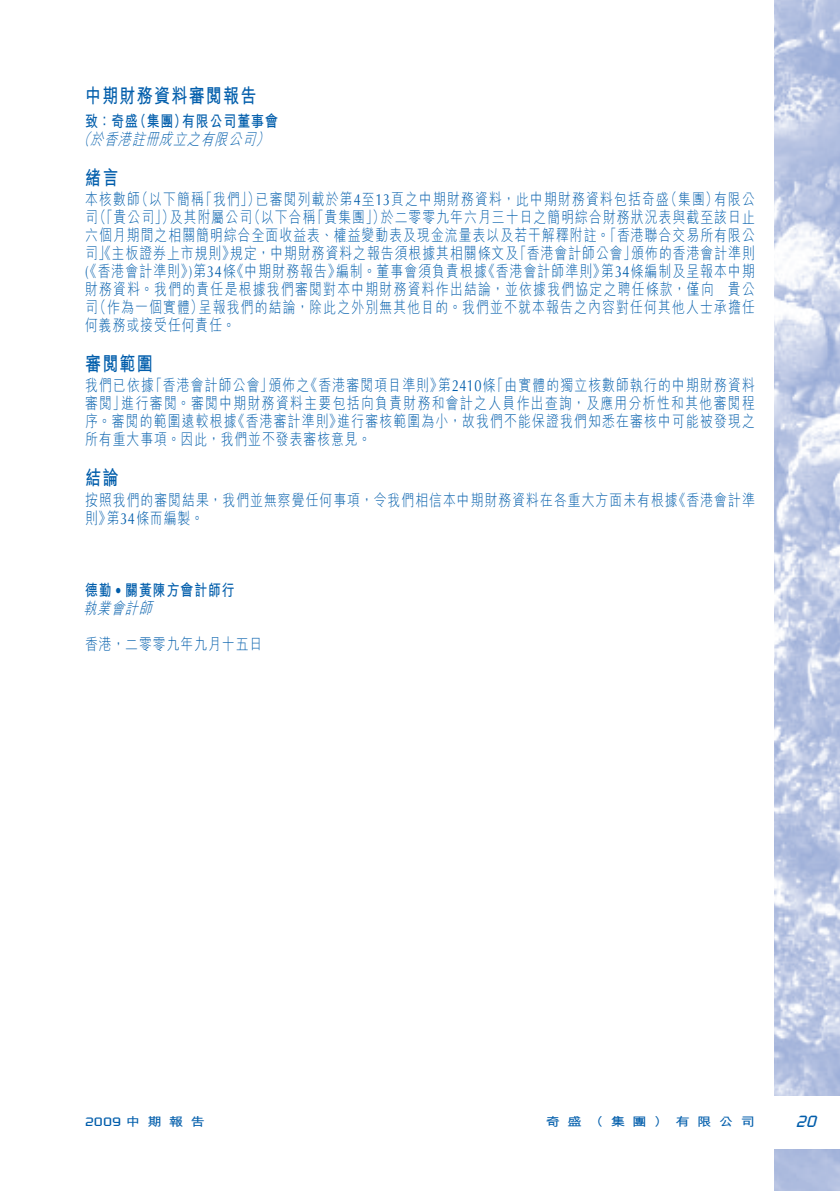
<style>
.page{position:relative;width:840px;height:1191px;background:#fff}
.page>*{position:absolute;margin:0;border:0;box-sizing:border-box;transform-origin:0 0}
.t1{font:20px "M Hei HK Bold B5 pc H";letter-spacing:.08em;color:#015dab;scale:.8 1}
.t2{font:16px/18px "M Hei HK Light B5 pc H";letter-spacing:.08em;color:#015dab;text-align:justify;scale:.8 1}
.t3{font:16px "M Hei HK Bold B5 pc H";letter-spacing:.08em;color:#015dab;scale:.8 1}
.t4{font:italic 16px "M Hei HK Light B5 pc H";color:#015dab;scale:.8 1}
.t5{font:italic 16px "Russell Square Std";color:#015dab}
.t6{font:16px "Optima LT Std";color:#015dab;scale:.8 1}
.t7{font:12px "M Hei HK Bold B5 pc H";letter-spacing:.5em;color:#015dab;scale:1.2 1}
.t8{font:12px "Russell Square Std";color:#015dab;scale:1.2 1}
.s1{font-family:"Optima LT Std"}
.s2{font-family:"Optima LT Std";font-weight:700}
.s3{font-family:"M Hei HK Bold B5 pc H"}
</style>
<div class="page">
<img style="left:774px;top:0;width:65px;height:1190px">
<div style="left:771px;top:1096px;width:68px;height:52px;background:#fff"></div>
<p class="t1" style="left:85px;top:88px;width:216px">中期財務資料審閱報告</p>
<p class="t3" style="left:85px;top:115px;width:242px">致：奇盛（集團）有限公司董事會</p>
<p class="t4" style="left:77px;top:133px;width:246px">（於香港註冊成立之有限公司）</p>
<p class="t1" style="left:85px;top:170px;width:43px">緒言</p>
<p class="t2" style="left:84px;top:192px;width:839px">本核數師（以下簡稱「我們」）已審閱列載於第<span class="s1">4</span>至<span class="s1">13</span>頁之中期財務資料，此中期財務資料包括奇盛（集團）有限公司（「貴公司」）及其附屬公司（以下合稱「貴集團」）於二零零九年六月三十日之簡明綜合財務狀況表與截至該日止六個月期間之相關簡明綜合全面收益表、權益變動表及現金流量表以及若干解釋附註。「香港聯合交易所有限公司」《主板證券上市規則》規定，中期財務資料之報告須根據其相關條文及「香港會計師公會」頒佈的香港會計準則《香港會計準則》</p>
<p class="t2" style="left:85px;top:264px;width:838px;text-indent:104px"><span class="s1">)</span>第<span class="s1">34</span>條《中期財務報告》編制。董事會須負責根據《香港會計師準則》第<span class="s1">34</span>條編制及呈報本中期財務資料。我們的責任是根據我們審閱對本中期財務資料作出結論，並依據我們協定之聘任條款，僅向　貴公司（作為一個實體）呈報我們的結論，除此之外別無其他目的。我們並不就本報告之內容對任何其他人士承擔任何義務或接受任何責任。</p>
<p class="t1" style="left:85px;top:356px;width:86px">審閱範圍</p>
<p class="t2" style="left:85px;top:378px;width:838px">我們已依據「香港會計師公會」頒佈之《香港審閱項目準則》第<span class="s1">2410</span>條「由實體的獨立核數師執行的中期財務資料審閱」進行審閱。審閱中期財務資料主要包括向負責財務和會計之人員作出查詢，及應用分析性和其他審閱程序。審閱的範圍遠較根據《香港審計準則》進行審核範圍為小，故我們不能保證我們知悉在審核中可能被發現之所有重大事項。因此，我們並不發表審核意見。</p>
<p class="t1" style="left:85px;top:470px;width:43px">結論</p>
<p class="t2" style="left:85px;top:492px;width:838px">按照我們的審閱結果，我們並無察覺任何事項，令我們相信本中期財務資料在各重大方面未有根據《香港會計準則》第<span class="s1">34</span>條而編製。</p>
<p class="t6" style="left:85px;top:262px;width:6px">(</p>
<p class="t3" style="left:85px;top:583px;width:188px">德勤 <span class="s2">•</span> 關黃陳方會計師行</p>
<p class="t4" style="left:83px;top:601px;width:92px">執業會計師</p>
<p class="t2" style="left:85px;top:636px;width:223px">香港，二零零九年九月十五日</p>
<p class="t8" style="left:85px;top:1114px;width:101px">2009 <span class="s3">中期報告</span></p>
<p class="t7" style="left:545px;top:1116px;width:175px">奇盛（集團）有限公司</p>
<p class="t5" style="left:795px;top:1111px;width:21px">20</p>
</div>
